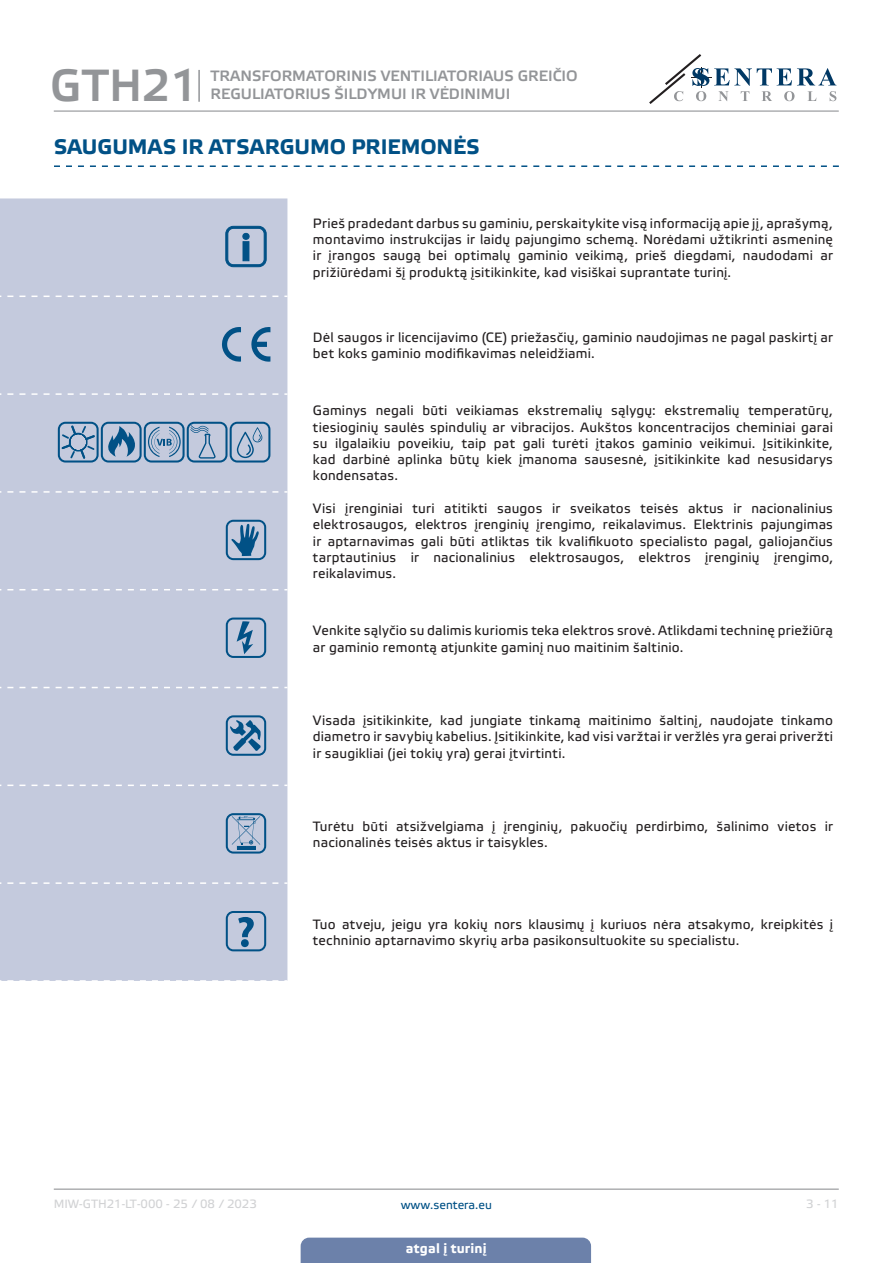
<style>
.page{position:relative;width:893px;height:1263px;background:#fff}
.page>*{position:absolute;margin:0;border:0;box-sizing:border-box;transform-origin:0 0}
.t1{font:45px "Etelka Medium Pro";color:#939598}
.t2{font:700 21px "Etelka Text Pro";letter-spacing:-.005em;color:#015186}
.t3{font:15px/18px "Etelka Medium Pro";color:#939598}
.table_text{font:13.5px/16.2px "Etelka Text Pro";letter-spacing:.015em;color:#231f20;text-align:justify}
.t4{font:700 13.5px "Etelka Text Pro";letter-spacing:.01em;color:#fff}
.t5{font:12px "Etelka Text Pro";color:#d1d2d4}
.t6{font:12px "Etelka Text Pro";color:#015186}
</style>
<div class="page">
<hr style="left:54px;top:111px;width:785px;height:1px;background:#939598">
<hr style="left:54px;top:1188px;width:785px;height:2px;background:#939598">
<svg style="left:649px;top:54px;width:187px;height:50px"></svg>
<div style="left:301px;top:1237px;width:290px;height:26px;background:#6c81aa"></div>
<hr style="left:198px;top:70px;width:2px;height:32px;background:#939598">
<svg style="left:54px;top:165px;width:785px;height:2px"></svg>
<div style="left:0;top:198px;width:287px;height:783px;background:#c4cadd"></div>
<svg style="left:7px;top:296px;width:280px;height:1px"></svg>
<svg style="left:7px;top:393px;width:280px;height:2px"></svg>
<svg style="left:7px;top:491px;width:280px;height:2px"></svg>
<svg style="left:7px;top:589px;width:280px;height:1px"></svg>
<svg style="left:7px;top:687px;width:280px;height:1px"></svg>
<svg style="left:7px;top:784px;width:280px;height:2px"></svg>
<svg style="left:7px;top:882px;width:280px;height:2px"></svg>
<svg style="left:7px;top:980px;width:280px;height:1px"></svg>
<svg style="left:226px;top:226px;width:40px;height:41px;background:#82a1bf"></svg>
<svg style="left:221px;top:327px;width:20px;height:35px"></svg>
<svg style="left:251px;top:326px;width:19px;height:36px"></svg>
<svg style="left:58px;top:422px;width:212px;height:40px;background:#8ca7c4"></svg>
<svg style="left:226px;top:520px;width:40px;height:40px;background:#7196b8"></svg>
<svg style="left:226px;top:617px;width:40px;height:41px;background:#87a4c2"></svg>
<svg style="left:226px;top:715px;width:40px;height:41px;background:#7197b8"></svg>
<svg style="left:226px;top:813px;width:40px;height:40px;background:#8da7c4"></svg>
<svg style="left:226px;top:911px;width:40px;height:40px;background:#89a5c2"></svg>
<h1 class="t1" style="left:50px;top:61px;width:150px">GTH21</h1>
<p class="t3" style="left:210px;top:67px;width:369px">TRANSFORMATORINIS VENTILIATORIAUS GREIČIO<br>REGULIATORIUS ŠILDYMUI IR VĖDINIMUI</p>
<p class="t2" style="left:54px;top:134px;width:427px">SAUGUMAS IR ATSARGUMO PRIEMONĖS</p>
<p class="table_text" style="left:313px;top:216px;width:521px">Prieš pradedant darbus su gaminiu, perskaitykite visą informaciją apie jį, aprašymą, montavimo instrukcijas ir laidų pajungimo schemą. Norėdami užtikrinti asmeninę ir įrangos saugą bei optimalų gaminio veikimą, prieš diegdami, naudodami ar prižiūrėdami šį produktą įsitikinkite, kad visiškai suprantate turinį.</p>
<p class="table_text" style="left:313px;top:330px;width:522px">Dėl saugos ir licencijavimo (CE) priežasčių, gaminio naudojimas ne pagal paskirtį ar bet koks gaminio modifikavimas neleidžiami.</p>
<p class="table_text" style="left:313px;top:403px;width:521px">Gaminys negali būti veikiamas ekstremalių sąlygų: ekstremalių temperatūrų, tiesioginių saulės spindulių ar vibracijos. Aukštos koncentracijos cheminiai garai su ilgalaikiu poveikiu, taip pat gali turėti įtakos gaminio veikimui. Įsitikinkite, kad darbinė aplinka būtų kiek įmanoma sausesnė, įsitikinkite kad nesusidarys kondensatas.</p>
<p class="table_text" style="left:313px;top:501px;width:522px">Visi įrenginiai turi atitikti saugos ir sveikatos teisės aktus ir nacionalinius elektrosaugos, elektros įrenginių įrengimo, reikalavimus. Elektrinis pajungimas ir aptarnavimas gali būti atliktas tik kvalifikuoto specialisto pagal, galiojančius tarptautinius ir nacionalinius elektrosaugos, elektros įrenginių įrengimo, reikalavimus.</p>
<p class="table_text" style="left:313px;top:623px;width:521px">Venkite sąlyčio su dalimis kuriomis teka elektros srovė. Atlikdami techninę priežiūrą ar gaminio remontą atjunkite gaminį nuo maitinim šaltinio.</p>
<p class="table_text" style="left:313px;top:713px;width:522px">Visada įsitikinkite, kad jungiate tinkamą maitinimo šaltinį, naudojate tinkamo diametro ir savybių kabelius. Įsitikinkite, kad visi varžtai ir veržlės yra gerai priveržti ir saugikliai (jei tokių yra) gerai įtvirtinti.</p>
<p class="table_text" style="left:313px;top:819px;width:522px">Turėtu būti atsižvelgiama į įrenginių, pakuočių perdirbimo, šalinimo vietos ir nacionalinės teisės aktus ir taisykles.</p>
<p class="table_text" style="left:313px;top:917px;width:521px">Tuo atveju, jeigu yra kokių nors klausimų į kuriuos nėra atsakymo, kreipkitės į techninio aptarnavimo skyrių arba pasikonsultuokite su specialistu.</p>
<p class="t5" style="left:54px;top:1197px;width:205px">MIW-GTH21-LT-000 - 25 / 08 / 2023</p>
<p class="t6" style="left:401px;top:1198px;width:93px">www.sentera.eu</p>
<p class="t5" style="left:806px;top:1197px;width:34px">3 - 11</p>
<p class="t4" style="left:406px;top:1239px;width:82px">atgal į turinį</p>
</div>
